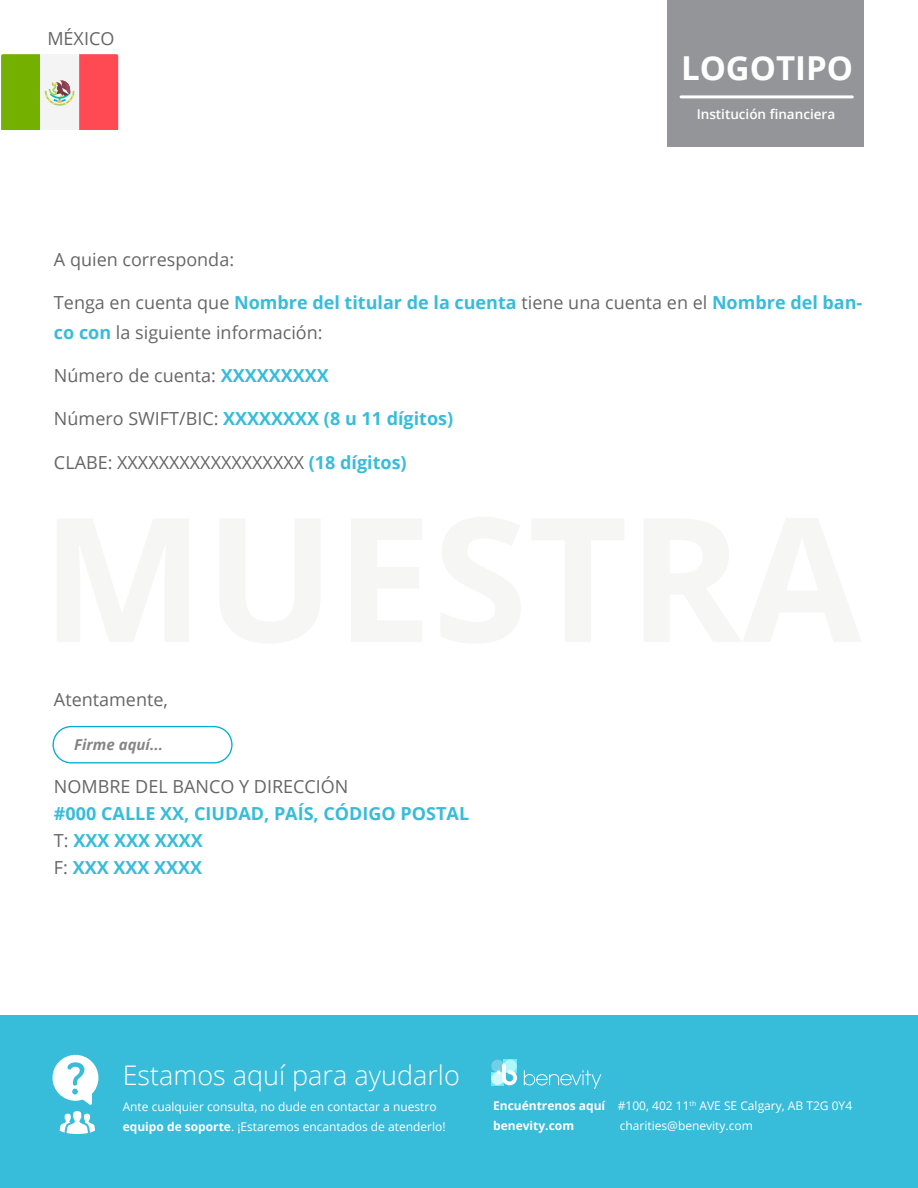
<style>
.page{position:relative;width:918px;height:1188px;background:#fff}
.page>*{position:absolute;margin:0;border:0;box-sizing:border-box;transform-origin:0 0}
.t1{font:700 33px "Open Sans";color:#fff}
.t2{font:300 27px "Open Sans";color:#fff}
.t3{font:18px/30px "Open Sans";color:#666}
.t4{font:700 18px/27px "Open Sans";color:#37bcda}
.t5{font:italic 700 15px "Open Sans";color:#858585}
.t6{font:600 13.5px "Open Sans";color:#fff}
.t7{font:12px/19.5px "Open Sans";color:#fff}
.s1{font-weight:700;color:#37bcda}
.s2{font-weight:400;color:#666}
.s3{font-weight:700}
</style>
<div class="page">
<div style="left:0;top:1015px;width:918px;height:173px;background:#37bcda"></div>
<div style="left:53px;top:1055px;width:45px;height:46px;background:#fff;border-radius:50%"></div>
<svg style="left:67px;top:1062px;width:25px;height:43px"></svg>
<svg style="left:60px;top:1111px;width:35px;height:23px"></svg>
<svg style="left:491px;top:1060px;width:26px;height:25px"></svg>
<svg style="left:524px;top:1070px;width:77px;height:19px"></svg>
<svg style="left:1px;top:54px;width:117px;height:76px"></svg>
<svg style="left:52px;top:726px;width:181px;height:38px"></svg>
<div style="left:668px;top:0;width:196px;height:146px;background:#939598"></div>
<hr style="left:681px;top:95px;width:171px;height:3px;background:#fff">
<p class="t3" style="left:47px;top:23px;width:69px">MÉXICO</p>
<h1 class="t1" style="left:681px;top:45px;width:174px">LOGOTIPO</h1>
<p class="t6" style="left:697px;top:104px;width:140px">Institución financiera</p>
<p class="t3" style="left:54px;top:244px;width:182px">A quien corresponda:</p>
<p class="t3" style="left:54px;top:287px;width:810px">Tenga en cuenta que <span class="s1">Nombre del titular de la cuenta</span> tiene una cuenta en el <span class="s1">Nombre del ban&shy;co con</span> la siguiente información:</p>
<p class="t3" style="left:54px;top:360px;width:276px">Número de cuenta: <span class="s1">XXXXXXXXX</span></p>
<p class="t4" style="left:54px;top:405px;width:401px"><span class="s2">Número SWIFT/BIC:</span> XXXXXXXX (8 u 11 dígitos)</p>
<p class="t3" style="left:54px;top:447px;width:354px">CLABE: XXXXXXXXXXXXXXXXXX <span class="s1">(18 dígitos)</span></p>
<p class="t3" style="left:54px;top:684px;width:116px">Atentamente,</p>
<p class="t5" style="left:74px;top:734px;width:90px">Firme aquí...</p>
<p class="t3" style="left:54px;top:771px;width:296px">NOMBRE DEL BANCO Y DIRECCIÓN</p>
<p class="t4" style="left:54px;top:799px;width:417px">#000 CALLE XX, CIUDAD, PAÍS, CÓDIGO POSTAL<br><span class="s2">T:</span> XXX XXX XXXX<br><span class="s2">F:</span> XXX XXX XXXX</p>
<h2 class="t2" style="left:123px;top:1057px;width:339px">Estamos aquí para ayudarlo</h2>
<p class="t7" style="left:123px;top:1097px;width:324px">Ante cualquier consulta, no dude en contactar a nuestro <span class="s3">equipo de soporte</span>. ¡Estaremos encantados de atenderlo!</p>
<p class="t7" style="left:493px;top:1096px;width:361px"><span class="s3">Encuéntrenos aquí</span> #100, 402 11<sup>th</sup> AVE SE Calgary, AB T2G 0Y4 <span class="s3">benevity.com</span></p>
<p class="t7" style="left:620px;top:1115px;width:135px">charities@benevity.com</p>
</div>
